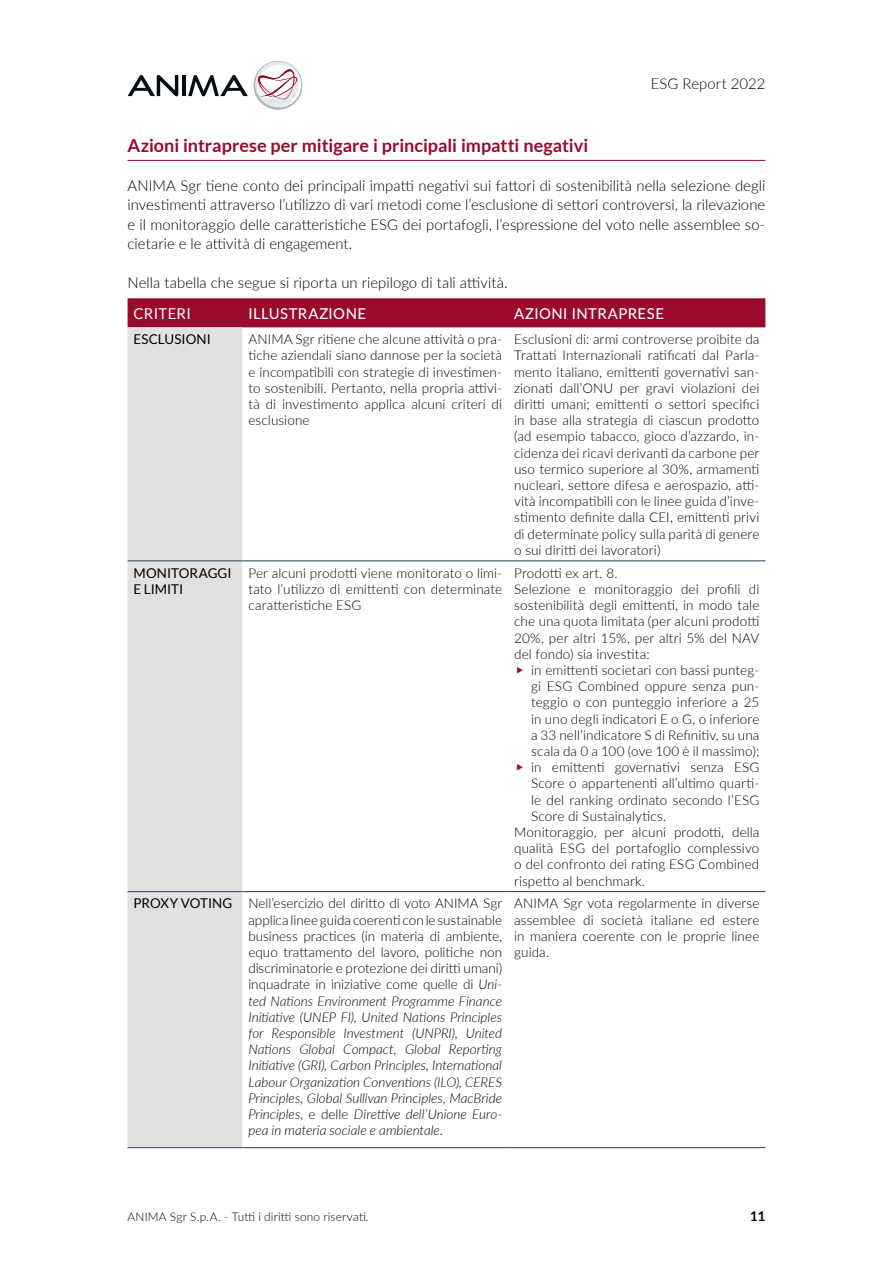
<style>
.page{position:relative;width:893px;height:1263px;background:#fff}
.page>*{position:absolute;margin:0;border:0;box-sizing:border-box;transform-origin:0 0}
.t1{font:700 18px "Lato";color:#990a2c}
.t2{font:300 15px/19.5px "Lato";letter-spacing:.005em;color:#000;text-align:justify}
.t3{font:500 15px "Lato";letter-spacing:.03em;color:#fff}
.t4{font:15px "Lato";letter-spacing:.02em;color:#fff}
.t5{font:300 13.5px/16.2px "Lato";letter-spacing:.005em;color:#000;text-align:justify}
.t6{font:italic 300 13.5px/16.2px "Lato";color:#000;text-align:justify}
.t7{font:13.5px/16.2px "Lato";letter-spacing:.005em;color:#000}
.t8{font:700 13.5px "Lato";color:#000}
.t9{font:300 12px "Lato";letter-spacing:.015em;color:#000}
.s1{font-family:"Arrrows";font-weight:400;color:#990a2c}
.s2{font-weight:400;font-style:normal}
.s3{font-style:normal}
</style>
<div class="page">
<svg style="left:128px;top:61px;width:174px;height:49px"></svg>
<hr style="left:128px;top:160px;width:637px;height:1px;background:#990a2c">
<div style="left:128px;top:298px;width:637px;height:29px;background:#990a2c"></div>
<div style="left:128px;top:327px;width:114px;height:820px;background:#e1e1e1"></div>
<hr style="left:128px;top:560px;width:114px;height:1px;background:#375663">
<hr style="left:242px;top:560px;width:266px;height:1px;background:#375663">
<hr style="left:508px;top:560px;width:257px;height:1px;background:#375663">
<hr style="left:128px;top:891px;width:114px;height:1px;background:#375663">
<hr style="left:242px;top:891px;width:266px;height:1px;background:#375663">
<hr style="left:508px;top:891px;width:257px;height:1px;background:#375663">
<hr style="left:128px;top:1147px;width:114px;height:1px;background:#375663">
<hr style="left:242px;top:1147px;width:266px;height:1px;background:#375663">
<hr style="left:508px;top:1147px;width:257px;height:1px;background:#375663">
<p class="t2" style="left:651px;top:74px;width:116px">ESG Report 2022</p>
<h1 class="t1" style="left:128px;top:135px;width:462px">Azioni intraprese per mitigare i principali impatti negativi</h1>
<p class="t2" style="left:128px;top:175px;width:639px">ANIMA Sgr tiene conto dei principali impatti negativi sui fattori di sostenibilità nella selezione degli investimenti attraverso l’utilizzo di vari metodi come l’esclusione di settori controversi, la rilevazione e il monitoraggio delle caratteristiche ESG dei portafogli, l’espressione del voto nelle assemblee so&shy;cietarie e le attività di engagement.</p>
<p class="t2" style="left:128px;top:272px;width:382px">Nella tabella che segue si riporta un riepilogo di tali attività.</p>
<p class="t4" style="left:134px;top:305px;width:59px">CRITERI</p>
<p class="t3" style="left:248px;top:303px;width:119px">ILLUSTRAZIONE</p>
<p class="t3" style="left:514px;top:303px;width:151px">AZIONI INTRAPRESE</p>
<p class="t7" style="left:134px;top:331px;width:79px">ESCLUSIONI</p>
<p class="t5" style="left:248px;top:331px;width:255px">ANIMA Sgr ritiene che alcune attività o pra&shy;tiche aziendali siano dannose per la società e incompatibili con strategie di investimen&shy;to sostenibili. Pertanto, nella propria attivi&shy;tà di investimento applica alcuni criteri di esclusione</p>
<p class="t5" style="left:514px;top:331px;width:247px">Esclusioni di: armi controverse proibite da Trattati Internazionali ratificati dal Parla&shy;mento italiano, emittenti governativi san&shy;zionati dall’ONU per gravi violazioni dei diritti umani; emittenti o settori specifici in base alla strategia di ciascun prodotto (ad esempio tabacco, gioco d’azzardo, in&shy;cidenza dei ricavi derivanti da carbone per uso termico superiore al 30%, armamenti nucleari, settore difesa e aerospazio, atti&shy;vità incompatibili con le linee guida d’inve&shy;stimento definite dalla CEI, emittenti privi di determinate policy sulla parità di genere o sui diritti dei lavoratori)</p>
<p class="t7" style="left:134px;top:565px;width:100px">MONITORAGGI<br>E LIMITI</p>
<p class="t5" style="left:248px;top:564px;width:255px">Per alcuni prodotti viene monitorato o limi&shy;tato l’utilizzo di emittenti con determinate caratteristiche ESG</p>
<p class="t5" style="left:514px;top:564px;width:105px">Prodotti ex art. 8.</p>
<p class="t5" style="left:514px;top:580px;width:247px">Selezione e monitoraggio dei profili di</p>
<p class="t5" style="left:514px;top:597px;width:247px">sostenibilità degli emittenti, in modo tale</p>
<p class="t5" style="left:514px;top:613px;width:247px">che una quota limitata (per alcuni prodotti</p>
<p class="t5" style="left:514px;top:629px;width:247px">20%, per altri 15%, per altri 5% del NAV</p>
<p class="t5" style="left:514px;top:645px;width:137px">del fondo) sia investita:</p>
<p class="t5" style="left:514px;top:661px;width:247px"><span class="s1">w</span> in emittenti societari con bassi punteg-</p>
<p class="t5" style="left:531px;top:678px;width:230px">gi ESG Combined oppure senza pun-</p>
<p class="t5" style="left:531px;top:694px;width:230px">teggio o con punteggio inferiore a 25</p>
<p class="t5" style="left:531px;top:710px;width:230px">in uno degli indicatori E o G, o inferiore</p>
<p class="t5" style="left:531px;top:726px;width:230px">a 33 nell’indicatore S di Refinitiv, su una</p>
<p class="t5" style="left:531px;top:742px;width:230px">scala da 0 a 100 (ove 100 è il massimo);</p>
<p class="t5" style="left:514px;top:759px;width:247px"><span class="s1">w</span> in emittenti governativi senza ESG</p>
<p class="t5" style="left:531px;top:775px;width:230px">Score o appartenenti all’ultimo quarti-</p>
<p class="t5" style="left:531px;top:791px;width:230px">le del ranking ordinato secondo l’ESG</p>
<p class="t5" style="left:531px;top:807px;width:137px">Score di Sustainalytics.</p>
<p class="t5" style="left:514px;top:823px;width:247px">Monitoraggio, per alcuni prodotti, della</p>
<p class="t5" style="left:514px;top:840px;width:247px">qualità ESG del portafoglio complessivo</p>
<p class="t5" style="left:514px;top:856px;width:247px">o del confronto dei rating ESG Combined</p>
<p class="t5" style="left:514px;top:872px;width:132px">rispetto al benchmark.</p>
<p class="t6" style="left:248px;top:895px;width:255px;text-indent:-115px"><span class="s2">PROXY VOTING</span> <span class="s3">Nell’esercizio del diritto di voto ANIMA Sgr applica linee guida coerenti con le sustainable business practices (in materia di ambiente, equo trattamento del lavoro, politiche non discriminatorie e protezione dei diritti umani) inquadrate in iniziative come quelle di</span> Uni&shy;ted Nations Environment Programme Finance Initiative (UNEP FI), United Nations Principles for Responsible Investment (UNPRI), United Nations Global Compact, Global Reporting Initiative (GRI), Carbon Principles, International Labour Organization Conventions (ILO), CERES Principles, Global Sullivan Principles, MacBride Principles<span class="s3">, e delle</span> Direttive dell’Unione Euro&shy;pea in materia sociale e ambientale<span class="s3">.</span></p>
<p class="t5" style="left:514px;top:895px;width:247px">ANIMA Sgr vota regolarmente in diverse assemblee di società italiane ed estere in maniera coerente con le proprie linee guida.</p>
<p class="t9" style="left:128px;top:1208px;width:243px">ANIMA Sgr S.p.A. - Tutti i diritti sono riservati.</p>
<p class="t8" style="left:750px;top:1208px;width:17px">11</p>
</div>
